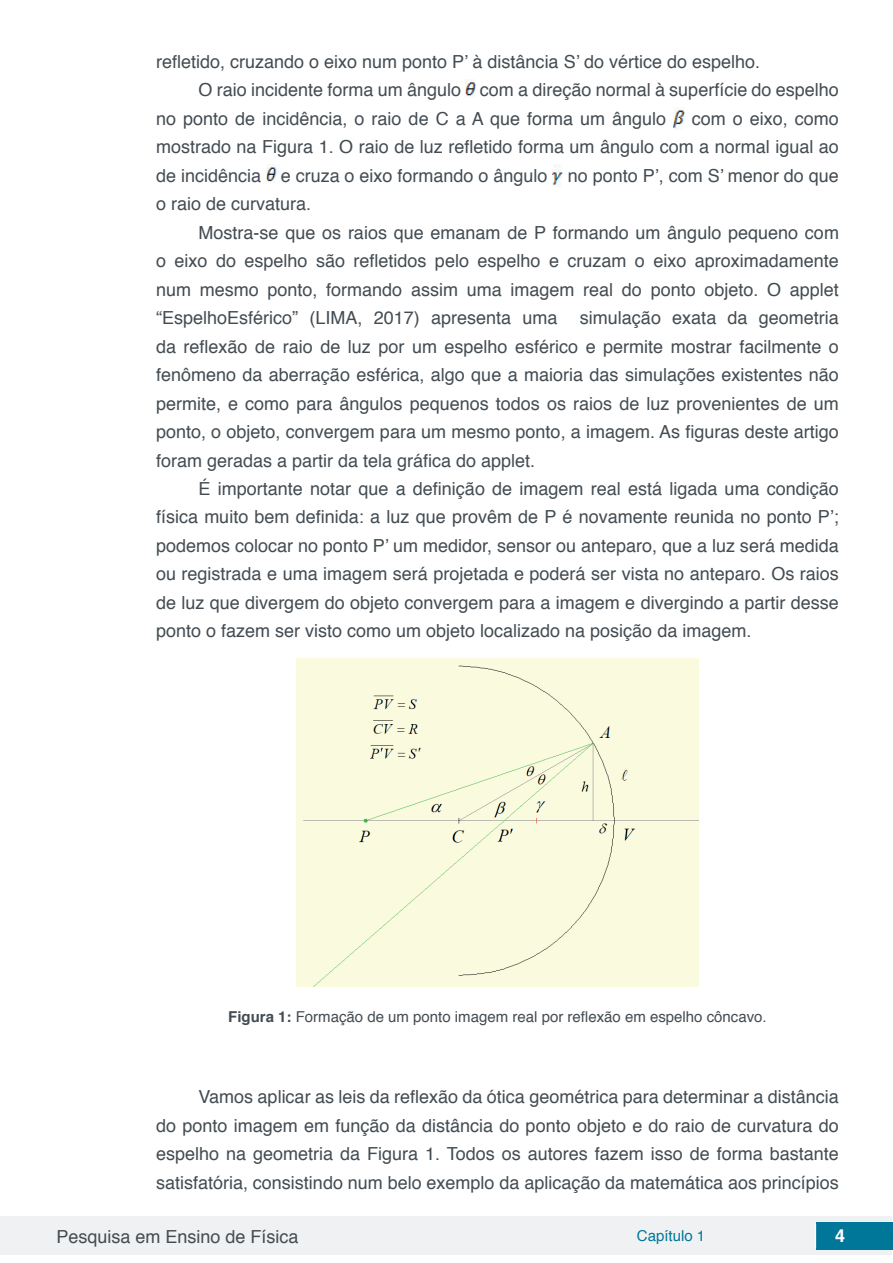
<style>
.page{position:relative;width:893px;height:1263px;background:#fff}
.page>*{position:absolute;margin:0;border:0;box-sizing:border-box;transform-origin:0 0}
.t1{font:18px/28.5px "Helvetica";color:#434c52;text-align:justify}
.t2{font:700 18px "Helvetica";color:#fff}
.t3{font:15px "Helvetica";color:#434c52}
.t4{font:15px "Helvetica";color:#007699}
.s1{font-weight:700}
</style>
<div class="page">
<div style="left:1px;top:1216px;width:891px;height:38px;background:#f0f1f2"></div>
<div style="left:816px;top:1222px;width:77px;height:27px;background:#007699"></div>
<svg style="left:815px;top:1224px;width:1px;height:24px"></svg>
<img style="left:465px;top:79px;width:10px;height:17px">
<img style="left:673px;top:110px;width:12px;height:19px">
<img style="left:266px;top:165px;width:11px;height:17px">
<img style="left:553px;top:165px;width:10px;height:21px">
<div style="left:296px;top:658px;width:402px;height:329px;background:#fafade"></div>
<p class="t1" style="left:156px;top:47px;width:606px">refletido, cruzando o eixo num ponto P’ à distância S’ do vértice do espelho.</p>
<p class="t1" style="left:199px;top:76px;width:642px">O raio incidente forma um ângulo com a direção normal à superfície do espelho</p>
<p class="t1" style="left:156px;top:104px;width:512px">no ponto de incidência, o raio de C a A que forma um ângulo</p>
<p class="t1" style="left:156px;top:104px;width:684px;text-indent:536px">com o eixo, como mostrado na Figura 1. O raio de luz refletido forma um ângulo com a normal igual ao de incidência e cruza o eixo formando o ângulo no ponto P’, com S’ menor do que o raio de curvatura.</p>
<p class="t1" style="left:156px;top:218px;width:684px;text-indent:43px">Mostra-se que os raios que emanam de P formando um ângulo pequeno com o eixo do espelho são refletidos pelo espelho e cruzam o eixo aproximadamente num mesmo ponto, formando assim uma imagem real do ponto objeto. O applet “EspelhoEsférico” (LIMA, 2017) apresenta uma</p>
<p class="t1" style="left:156px;top:304px;width:684px;text-indent:424px">simulação exata da geometria da reflexão de raio de luz por um espelho esférico e permite mostrar facilmente o fenômeno da aberração esférica, algo que a maioria das simulações existentes não permite, e como para ângulos pequenos todos os raios de luz provenientes de um ponto, o objeto, convergem para um mesmo ponto, a imagem. As figuras deste artigo foram geradas a partir da tela gráfica do applet.</p>
<p class="t1" style="left:156px;top:475px;width:684px;text-indent:43px">É importante notar que a definição de imagem real está ligada uma condição física muito bem definida: a luz que provêm de P é novamente reunida no ponto P’; podemos colocar no ponto P’ um medidor, sensor ou anteparo, que a luz será medida ou registrada e uma imagem será projetada e poderá ser vista no anteparo. Os raios de luz que divergem do objeto convergem para a imagem e divergindo a partir desse ponto o fazem ser visto como um objeto localizado na posição da imagem.</p>
<p class="t3" style="left:228px;top:1005px;width:540px"><span class="s1">Figura 1:</span> Formação de um ponto imagem real por reflexão em espelho côncavo.</p>
<p class="t1" style="left:156px;top:1083px;width:684px;text-indent:43px">Vamos aplicar as leis da reflexão da ótica geométrica para determinar a distância do ponto imagem em função da distância do ponto objeto e do raio de curvatura do espelho na geometria da Figura 1. Todos os autores fazem isso de forma bastante satisfatória, consistindo num belo exemplo da aplicação da matemática aos princípios</p>
<p class="t1" style="left:56px;top:1223px;width:244px">Pesquisa em Ensino de Física</p>
<p class="t4" style="left:637px;top:1224px;width:70px">Capítulo 1</p>
<p class="t2" style="left:835px;top:1221px;width:12px">4</p>
</div>
